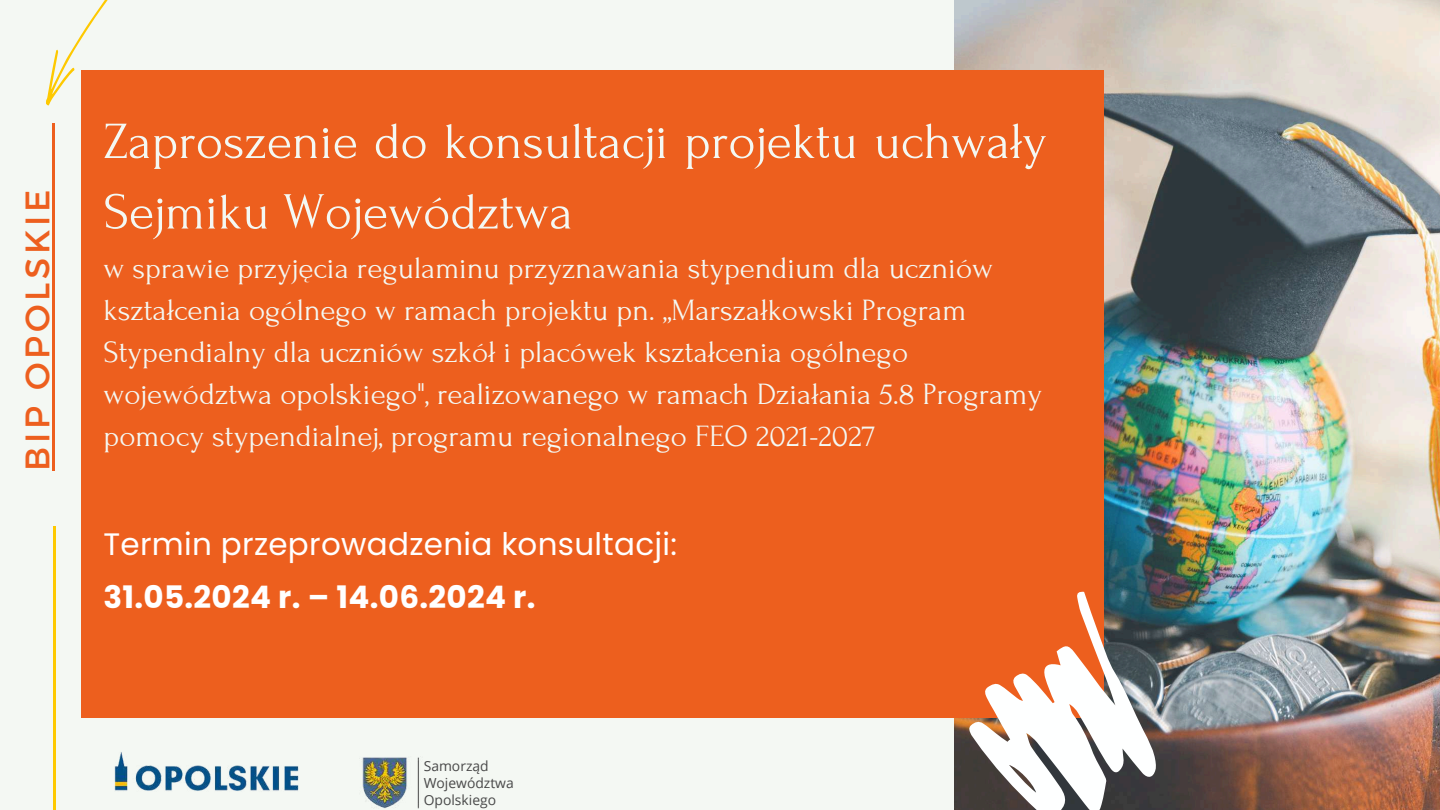
<style>
.page{position:relative;width:1440px;height:810px;background:#f4f8f3}
.page>*{position:absolute;margin:0;border:0;box-sizing:border-box;transform-origin:0 0}
.t1{font:52px/70.5px "Forum";color:#f4f8f3}
.t2{font:34px "Montserrat";letter-spacing:.11em;color:#ed5f1e}
.t3{font:31px/42px "Forum";color:#f4f8f3}
.t4{font:31px "Poppins";letter-spacing:.01em;color:#fff}
.t5{font:700 31px "Poppins";letter-spacing:.01em;color:#fff}
.t6{font:13.9px/16.8px "Open Sans";color:#484848}
</style>
<div class="page">
<img style="left:954px;top:0;width:486px;height:810px">
<hr style="left:54px;top:526px;width:2px;height:284px;background:#fec900">
<hr style="left:52px;top:186px;width:3px;height:285px;background:#ed5f1e">
<hr style="left:52px;top:123px;width:3px;height:63px;background:#ed5f1e">
<svg style="left:46px;top:0;width:62px;height:106px"></svg>
<div style="left:81px;top:70px;width:1023px;height:648px;background:#ed5f1e"></div>
<svg style="left:954px;top:585px;width:217px;height:225px"></svg>
<img style="left:114px;top:752px;width:185px;height:39px">
<img style="left:362px;top:757px;width:57px;height:52px">
<p class="t2" style="left:15px;top:471px;width:283px;rotate:-90deg">BIP OPOLSKIE</p>
<h1 class="t1" style="left:103px;top:107px;width:945px">Zaproszenie do konsultacji projektu uchwały<br>Sejmiku Województwa</h1>
<p class="t3" style="left:103px;top:248px;width:940px">w sprawie przyjęcia regulaminu przyznawania stypendium dla uczniów kształcenia ogólnego w ramach projektu pn. „Marszałkowski Program Stypendialny dla uczniów szkół i placówek kształcenia ogólnego województwa opolskiego", realizowanego w ramach Działania 5.8 Programy pomocy stypendialnej, programu regionalnego FEO 2021-2027</p>
<p class="t4" style="left:103px;top:522px;width:575px">Termin przeprowadzenia konsultacji:</p>
<p class="t5" style="left:103px;top:575px;width:434px">31.05.2024 r. – 14.06.2024 r.</p>
<p class="t6" style="left:424px;top:757px;width:92px">Samorząd<br>Województwa<br>Opolskiego</p>
</div>
